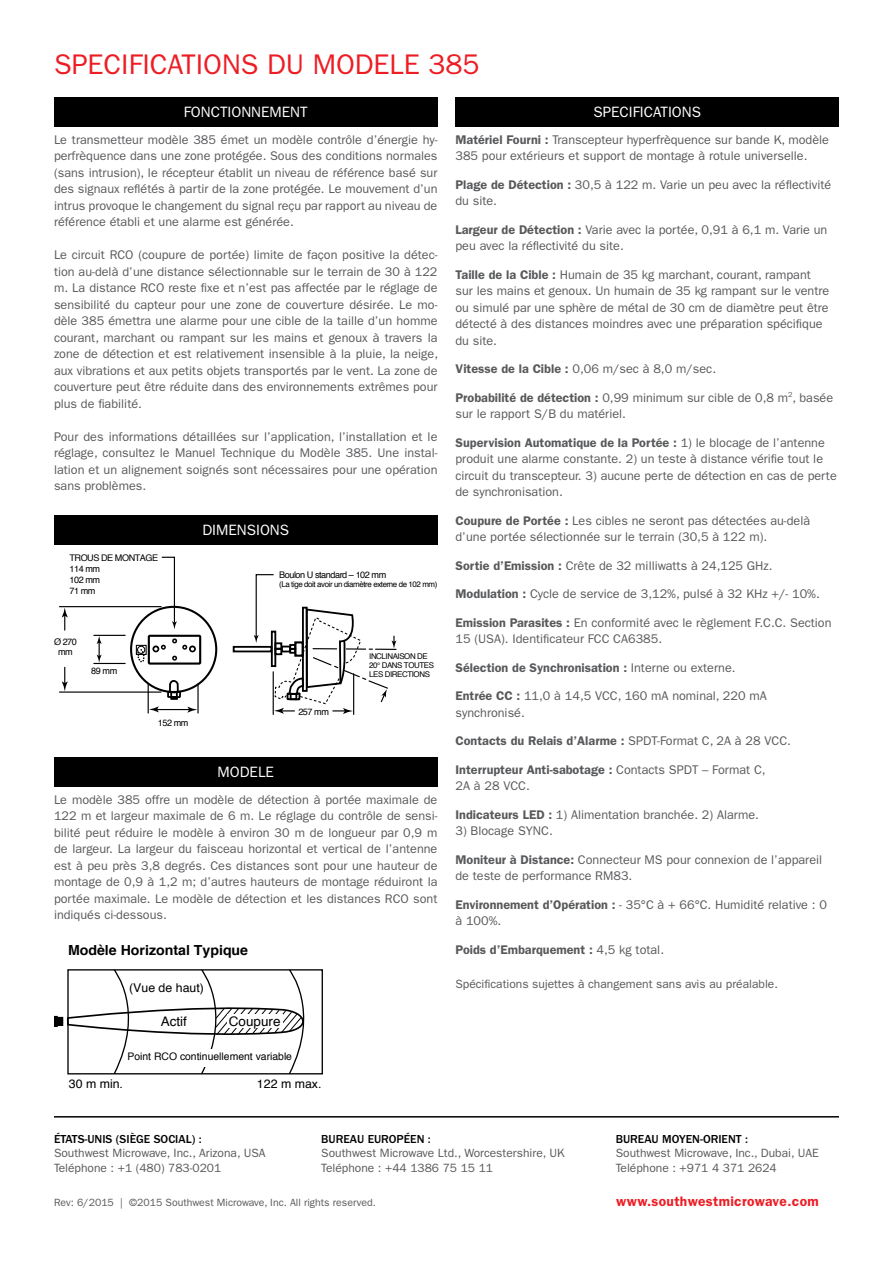
<style>
.page{position:relative;width:893px;height:1263px;background:#fff}
.page>*{position:absolute;margin:0;border:0;box-sizing:border-box;transform-origin:0 0}
.t1{font:28.5px "ITC Franklin Gothic Std";color:#ed1d24}
.t2{font:15px "ITC Franklin Gothic Std";color:#fff}
.t3{font:700 13.95px "Helvetica";color:#000}
.t4{font:600 13.8px "ITC Franklin Gothic Std";letter-spacing:.025em;color:#ed1d24}
.t5{font:13.2px "Helvetica";color:#000}
.t6{font:12.6px/16.5px "ITC Franklin Gothic Std";color:#58595b}
.t7{font:600 12.6px "ITC Franklin Gothic Std";color:#58595b}
.t8{font:12.15px "Helvetica";color:#000}
.t9{font:12px/14.4px "ITC Franklin Gothic Std";color:#58595b}
.t10{font:500 12px "ITC Franklin Gothic Std";color:#000}
.t11{font:10.5px "ITC Franklin Gothic Std";color:#58595b}
.t12{font:10.35px "Helvetica";color:#000}
.t13{font:9.15px/10.9px "Helvetica";letter-spacing:-.05em;color:#000;text-align:center}
.t14{font:7.95px/9px "Helvetica";letter-spacing:-.05em;color:#000}
.s1{font-weight:600}
.s2{font-weight:400}
</style>
<div class="page">
<div style="left:455px;top:97px;width:384px;height:30px;background:#000"></div>
<div style="left:54px;top:757px;width:383px;height:30px;background:#000"></div>
<div style="left:54px;top:515px;width:383px;height:29px;background:#000"></div>
<div style="left:54px;top:97px;width:383px;height:30px;background:#000"></div>
<div style="left:136px;top:645px;width:11px;height:10px;border:1px solid #000"></div>
<div style="left:148px;top:635px;width:53px;height:30px;border:2px solid #000"></div>
<hr style="left:197px;top:684px;width:2px;height:29px;background:#000">
<svg style="left:62px;top:667px;width:6px;height:24px"></svg>
<svg style="left:62px;top:608px;width:6px;height:22px"></svg>
<hr style="left:59px;top:606px;width:102px;height:1px;background:#000">
<hr style="left:59px;top:691px;width:102px;height:2px;background:#000">
<hr style="left:94px;top:663px;width:31px;height:1px;background:#000">
<svg style="left:97px;top:636px;width:5px;height:27px"></svg>
<hr style="left:94px;top:635px;width:31px;height:1px;background:#000">
<div style="left:233px;top:646px;width:39px;height:6px;border:2px solid #000"></div>
<svg style="left:137px;top:556px;width:60px;height:158px"></svg>
<svg style="left:254px;top:574px;width:142px;height:140px"></svg>
<div style="left:54px;top:1016px;width:4px;height:11px;border:2px solid #000"></div>
<svg style="left:55px;top:969px;width:266px;height:106px"></svg>
<div style="left:227px;top:1014px;width:56px;height:14px;background:#fff"></div>
<hr style="left:54px;top:1116px;width:785px;height:1px;background:#000">
<h1 class="t1" style="left:54px;top:48px;width:427px">SPECIFICATIONS DU MODELE 385</h1>
<p class="t2" style="left:184px;top:103px;width:125px">FONCTIONNEMENT</p>
<p class="t2" style="left:593px;top:103px;width:109px">SPECIFICATIONS</p>
<p class="t6" style="left:54px;top:131px;width:385px;text-align:justify">Le transmetteur modèle 385 émet un modèle contrôle d’énergie hy&shy;perfrèquence dans une zone protégée. Sous des conditions normales (sans intrusion), le récepteur établit un niveau de référence basé sur des signaux reflétés à partir de la zone protégée. Le mouvement d’un intrus provoque le changement du signal reçu par rapport au niveau de référence établi et une alarme est générée.</p>
<p class="t6" style="left:54px;top:247px;width:386px;text-align:justify">Le circuit RCO (coupure de portée) limite de façon positive la détec&shy;tion au-delà d’une distance sélectionnable sur le terrain de 30 à 122 m. La distance RCO reste fixe et n’est pas affectée par le réglage de sensibilité du capteur pour une zone de couverture désirée. Le mo&shy;dèle 385 émettra une alarme pour une cible de la taille d’un homme courant, marchant ou rampant sur les mains et genoux à travers la zone de détection et est relativement insensible à la pluie, la neige, aux vibrations et aux petits objets transportés par le vent. La zone de couverture peut être réduite dans des environnements extrêmes pour plus de fiabilité.</p>
<p class="t6" style="left:54px;top:428px;width:385px;text-align:justify">Pour des informations détaillées sur l’application, l’installation et le réglage, consultez le Manuel Technique du Modèle 385. Une instal&shy;lation et un alignement soignés sont nécessaires pour une opération sans problèmes.</p>
<p class="t13" style="left:69px;top:552px;width:90px;text-align:left">TROUS DE MONTAGE<br>114 mm<br>102 mm<br>71 mm</p>
<p class="t2" style="left:202px;top:521px;width:88px">DIMENSIONS</p>
<p class="t13" style="left:279px;top:569px;width:109px">Boulon U standard – 102 mm</p>
<p class="t14" style="left:279px;top:580px;width:160px">(La tige doit avoir un diamètre externe de 102 mm)</p>
<p class="t13" style="left:54px;top:636px;width:25px">Ø 270 mm</p>
<p class="t13" style="left:91px;top:666px;width:28px">89 mm</p>
<p class="t13" style="left:158px;top:718px;width:32px">152 mm</p>
<p class="t2" style="left:218px;top:763px;width:58px">MODELE</p>
<p class="t13" style="left:298px;top:706px;width:32px">257 mm</p>
<p class="t14" style="left:369px;top:652px;width:66px">INCLINAISON DE<br>20° DANS TOUTES<br>LES DIRECTIONS</p>
<p class="t6" style="left:54px;top:791px;width:385px;text-align:justify">Le modèle 385 offre un modèle de détection à portée maximale de 122 m et largeur maximale de 6 m. Le réglage du contrôle de sensi&shy;bilité peut réduire le modèle à environ 30 m de longueur par 0,9 m de largeur. La largeur du faisceau horizontal et vertical de l’antenne est à peu près 3,8 degrés. Ces distances sont pour une hauteur de montage de 0,9 à 1,2 m; d’autres hauteurs de montage réduiront la portée maximale. Le modèle de détection et les distances RCO sont indiqués ci-dessous.</p>
<p class="t3" style="left:68px;top:938px;width:182px">Modèle Horizontal Typique</p>
<p class="t8" style="left:129px;top:978px;width:76px">(Vue de haut)</p>
<p class="t5" style="left:161px;top:1011px;width:28px">Actif</p>
<p class="t5" style="left:229px;top:1011px;width:53px">Coupure</p>
<p class="t12" style="left:127px;top:1048px;width:166px">Point RCO continuellement variable</p>
<p class="t8" style="left:69px;top:1074px;width:56px">30 m min.</p>
<p class="t8" style="left:257px;top:1074px;width:66px">122 m max.</p>
<p class="t6" style="left:455px;top:131px;width:375px"><span class="s1">Matériel Fourni :</span> Transcepteur hyperfrèquence sur bande K, modèle<br>385 pour extérieurs et support de montage à rotule universelle.</p>
<p class="t6" style="left:455px;top:176px;width:377px"><span class="s1">Plage de Détection :</span> 30,5 à 122 m. Varie un peu avec la réflectivité du site.</p>
<p class="t6" style="left:455px;top:221px;width:373px"><span class="s1">Largeur de Détection :</span> Varie avec la portée, 0,91 à 6,1 m. Varie un peu avec la réflectivité du site.</p>
<p class="t6" style="left:455px;top:266px;width:375px"><span class="s1">Taille de la Cible :</span> Humain de 35 kg marchant, courant, rampant sur les mains et genoux. Un humain de 35 kg rampant sur le ventre ou simulé par une sphère de métal de 30 cm de diamètre peut être détecté à des distances moindres avec une préparation spécifique du site.</p>
<p class="t6" style="left:455px;top:361px;width:262px"><span class="s1">Vitesse de la Cible :</span> 0,06 m/sec à 8,0 m/sec.</p>
<p class="t6" style="left:455px;top:389px;width:379px"><span class="s1">Probabilité de détection :</span> 0,99 minimum sur cible de 0,8 m<sup>2</sup>, basée sur le rapport S/B du matériel.</p>
<p class="t6" style="left:455px;top:434px;width:383px"><span class="s1">Supervision Automatique de la Portée :</span> 1) le blocage de l’antenne produit une alarme constante. 2) un teste à distance vérifie tout le circuit du transcepteur. 3) aucune perte de détection en cas de perte de synchronisation.</p>
<p class="t6" style="left:455px;top:512px;width:356px"><span class="s1">Coupure de Portée :</span> Les cibles ne seront pas détectées au-delà d’une portée sélectionnée sur le terrain (30,5 à 122 m).</p>
<p class="t6" style="left:455px;top:557px;width:319px"><span class="s1">Sortie d’Emission :</span> Crête de 32 milliwatts à 24,125 GHz.</p>
<p class="t6" style="left:455px;top:586px;width:366px"><span class="s1">Modulation :</span> Cycle de service de 3,12%, pulsé à 32 KHz +/- 10%.</p>
<p class="t6" style="left:455px;top:614px;width:377px"><span class="s1">Emission Parasites :</span> En conformité avec le règlement F.C.C. Section<br>15 (USA). Identificateur FCC CA6385.</p>
<p class="t7" style="left:455px;top:660px;width:282px">Sélection de Synchronisation : <span class="s2">Interne ou externe.</span></p>
<p class="t6" style="left:455px;top:688px;width:313px"><span class="s1">Entrée CC :</span> 11,0 à 14,5 VCC, 160 mA nominal, 220 mA synchronisé.</p>
<p class="t7" style="left:455px;top:733px;width:337px">Contacts du Relais d’Alarme : <span class="s2">SPDT-Format C, 2A à 28 VCC.</span></p>
<p class="t6" style="left:455px;top:761px;width:312px"><span class="s1">Interrupteur Anti-sabotage :</span> Contacts SPDT – Format C,<br>2A à 28 VCC.</p>
<p class="t6" style="left:455px;top:806px;width:305px"><span class="s1">Indicateurs LED :</span> 1) Alimentation branchée. 2) Alarme.</p>
<p class="t6" style="left:455px;top:823px;width:99px">3) Blocage SYNC.</p>
<p class="t6" style="left:455px;top:851px;width:368px"><span class="s1">Moniteur à Distance:</span> Connecteur MS pour connexion de l’appareil de teste de performance RM83.</p>
<p class="t6" style="left:455px;top:896px;width:373px"><span class="s1">Environnement d’Opération :</span> - 35°C à + 66°C. Humidité relative : 0 à 100%.</p>
<p class="t7" style="left:455px;top:942px;width:210px">Poids d’Embarquement : <span class="s2">4,5 kg total.</span></p>
<p class="t9" style="left:455px;top:977px;width:324px">Spécifications sujettes à changement sans avis au préalable.</p>
<p class="t10" style="left:54px;top:1132px;width:149px">ÉTATS-UNIS (SIÈGE SOCIAL) :</p>
<p class="t9" style="left:54px;top:1146px;width:213px">Southwest Microwave, Inc., Arizona, USA<br>Teléphone : +1 (480) 783-0201</p>
<p class="t10" style="left:321px;top:1132px;width:111px">BUREAU EUROPÉEN :</p>
<p class="t9" style="left:321px;top:1146px;width:245px">Southwest Microwave Ltd., Worcestershire, UK<br>Teléphone : +44 1386 75 15 11</p>
<p class="t10" style="left:616px;top:1132px;width:134px">BUREAU MOYEN-ORIENT :</p>
<p class="t9" style="left:616px;top:1146px;width:205px">Southwest Microwave, Inc., Dubai, UAE<br>Teléphone : +971 4 371 2624</p>
<p class="t11" style="left:54px;top:1196px;width:323px">Rev: 6/2015 | ©2015 Southwest Microwave, Inc. All rights reserved.</p>
<p class="t4" style="left:616px;top:1193px;width:204px">www.southwestmicrowave.com</p>
</div>
